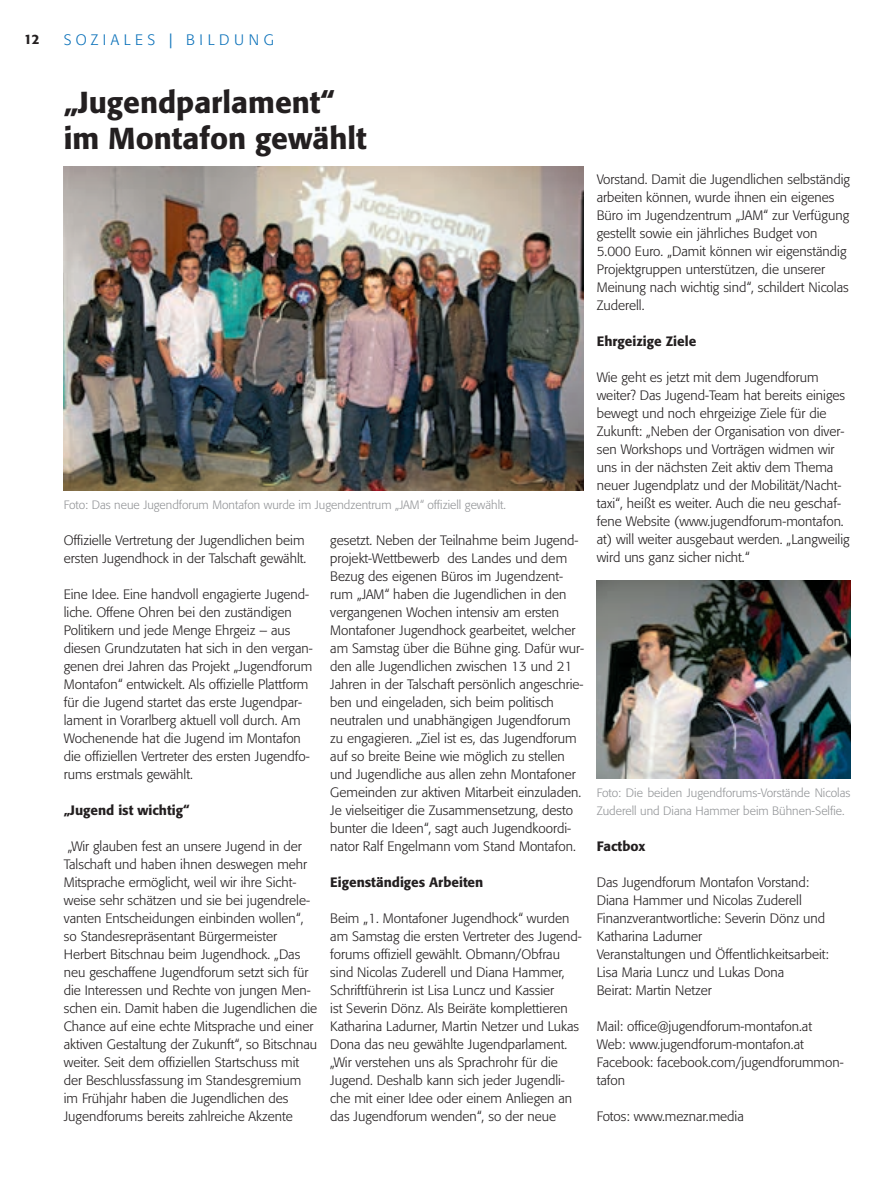
<style>
.page{position:relative;width:893px;height:1191px;background:#fff}
.page>*{position:absolute;margin:0;border:0;box-sizing:border-box;transform-origin:0 0}
.t1{font:500 30px/36px "Formata";color:#231f20}
.t2{font:300 15px "Formata";letter-spacing:.3em;color:#0970b9}
.t3{font:300 13.5px/18px "Formata";color:#231f20}
.t4{font:500 13.5px "Formata";color:#231f20}
.t5{font:300 12px/18px "Formata";color:#939598}
</style>
<div class="page">
<img style="left:64px;top:167px;width:520px;height:324px">
<img style="left:597px;top:581px;width:253px;height:197px">
<p class="t4" style="left:24px;top:31px;width:17px">12</p>
<p class="t2" style="left:64px;top:31px;width:212px">SOZIALES | BILDUNG</p>
<h1 class="t1" style="left:64px;top:84px;width:305px">„Jugendparlament“ im Montafon gewählt</h1>
<p class="t5" style="left:64px;top:495px;width:444px">Foto: Das neue Jugendforum Montafon wurde im Jugendzentrum „JAM“ offiziell gewählt.</p>
<p class="t3" style="left:64px;top:531px;width:244px">Offizielle Vertretung der Jugendlichen beim ersten Jugendhock in der Talschaft gewählt.</p>
<p class="t3" style="left:64px;top:585px;width:251px">Eine Idee. Eine handvoll engagierte Jugend&shy;liche. Offene Ohren bei den zuständigen Politikern und jede Menge Ehrgeiz – aus diesen Grundzutaten hat sich in den vergan&shy;genen drei Jahren das Projekt „Jugendforum Montafon“ entwickelt. Als offizielle Plattform für die Jugend startet das erste Jugendpar&shy;lament in Vorarlberg aktuell voll durch. Am Wochenende hat die Jugend im Montafon die offiziellen Vertreter des ersten Jugendfo&shy;rums erstmals gewählt.</p>
<p class="t4" style="left:64px;top:801px;width:127px">„Jugend ist wichtig“</p>
<p class="t3" style="left:64px;top:837px;width:255px">„Wir glauben fest an unsere Jugend in der Talschaft und haben ihnen deswegen mehr Mitsprache ermöglicht, weil wir ihre Sicht&shy;weise sehr schätzen und sie bei jugendrele&shy;vanten Entscheidungen einbinden wollen“, so Standesrepräsentant Bürgermeister Herbert Bitschnau beim Jugendhock. „Das neu geschaffene Jugendforum setzt sich für die Interessen und Rechte von jungen Men&shy;schen ein. Damit haben die Jugendlichen die Chance auf eine echte Mitsprache und einer aktiven Gestaltung der Zukunft“, so Bitschnau weiter. Seit dem offiziellen Startschuss mit der Beschlussfassung im Standesgremium im Frühjahr haben die Jugendlichen des Jugendforums bereits zahlreiche Akzente</p>
<p class="t3" style="left:330px;top:531px;width:255px">gesetzt. Neben der Teilnahme beim Jugend&shy;projekt-Wettbewerb des Landes und dem Bezug des eigenen Büros im Jugendzent&shy;rum „JAM“ haben die Jugendlichen in den vergangenen Wochen intensiv am ersten Montafoner Jugendhock gearbeitet, welcher am Samstag über die Bühne ging. Dafür wur&shy;den alle Jugendlichen zwischen 13 und 21<br>Jahren in der Talschaft persönlich angeschrie&shy;ben und eingeladen, sich beim politisch neutralen und unabhängigen Jugendforum zu engagieren. „Ziel ist es, das Jugendforum auf so breite Beine wie möglich zu stellen und Jugendliche aus allen zehn Montafoner Gemeinden zur aktiven Mitarbeit einzuladen.<br>Je vielseitiger die Zusammensetzung, desto bunter die Ideen“, sagt auch Jugendkoordi&shy;nator Ralf Engelmann vom Stand Montafon.</p>
<p class="t4" style="left:330px;top:873px;width:154px">Eigenständiges Arbeiten</p>
<p class="t3" style="left:330px;top:909px;width:253px">Beim „1. Montafoner Jugendhock“ wurden am Samstag die ersten Vertreter des Jugend&shy;forums offiziell gewählt. Obmann/Obfrau sind Nicolas Zuderell und Diana Hammer, Schriftführerin ist Lisa Luncz und Kassier<br>ist Severin Dönz. Als Beiräte komplettieren Katharina Ladurner, Martin Netzer und Lukas Dona das neu gewählte Jugendparlament. „Wir verstehen uns als Sprachrohr für die Jugend. Deshalb kann sich jeder Jugendli&shy;che mit einer Idee oder einem Anliegen an das Jugendforum wenden“, so der neue</p>
<p class="t3" style="left:597px;top:171px;width:255px">Vorstand. Damit die Jugendlichen selbständig arbeiten können, wurde ihnen ein eigenes Büro im Jugendzentrum „JAM“ zur Verfügung gestellt sowie ein jährliches Budget von 5.000 Euro. „Damit können wir eigenständig Projektgruppen unterstützen, die unserer Meinung nach wichtig sind“, schildert Nicolas Zuderell.</p>
<p class="t4" style="left:597px;top:333px;width:101px">Ehrgeizige Ziele</p>
<p class="t3" style="left:597px;top:369px;width:254px">Wie geht es jetzt mit dem Jugendforum weiter? Das Jugend-Team hat bereits einiges bewegt und noch ehrgeizige Ziele für die Zukunft: „Neben der Organisation von diver&shy;sen Workshops und Vorträgen widmen wir uns in der nächsten Zeit aktiv dem Thema neuer Jugendplatz und der Mobilität/Nacht&shy;taxi“, heißt es weiter. Auch die neu geschaf&shy;fene Website (www.jugendforum-montafon. at) will weiter ausgebaut werden. „Langweilig wird uns ganz sicher nicht.“</p>
<p class="t5" style="left:597px;top:783px;width:255px">Foto: Die beiden Jugendforums-Vorstände Nicolas<br>Zuderell und Diana Hammer beim Bühnen-Selfie.</p>
<p class="t4" style="left:597px;top:837px;width:50px">Factbox</p>
<p class="t3" style="left:597px;top:873px;width:234px">Das Jugendforum Montafon Vorstand:<br>Diana Hammer und Nicolas Zuderell Finanzverantwortliche: Severin Dönz und Katharina Ladurner<br>Veranstaltungen und Öffentlichkeitsarbeit:<br>Lisa Maria Luncz und Lukas Dona<br>Beirat: Martin Netzer</p>
<p class="t3" style="left:597px;top:1017px;width:248px">Mail: office@jugendforum-montafon.at<br>Web: www.jugendforum-montafon.at<br>Facebook: facebook.com/jugendforummon&shy;tafon</p>
<p class="t3" style="left:597px;top:1107px;width:149px">Fotos: www.meznar.media</p>
</div>
